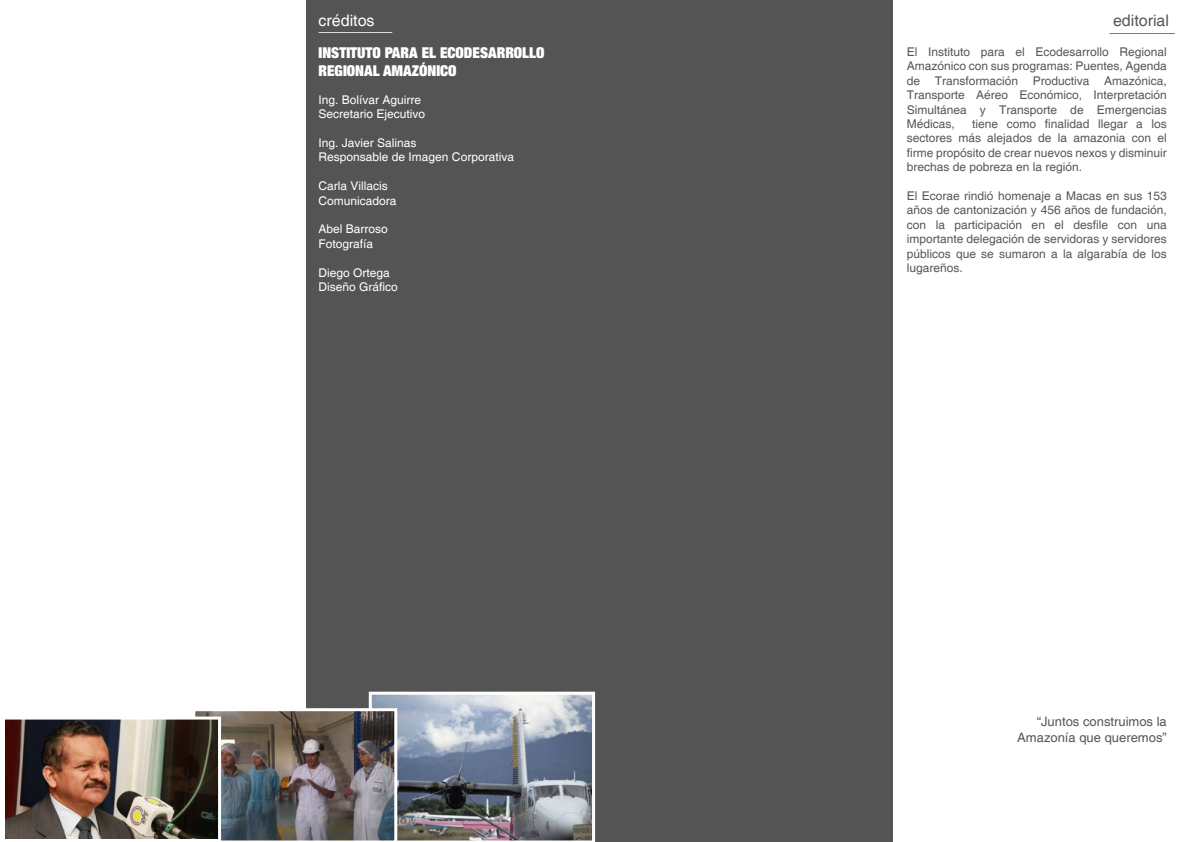
<style>
.page{position:relative;width:1191px;height:842px;background:#fff}
.page>*{position:absolute;margin:0;border:0;box-sizing:border-box;transform-origin:0 0}
.t1{font:16px "Helvetica";color:#575756}
.t2{font:16px "Helvetica";color:#fff}
.t3{font:900 condensed 15px/18px "Helvetica Neue LT Std";color:#fff}
.t4{font:13px/15.6px "Helvetica";color:#575756;text-align:right}
.t5{font:12px/14.4px "Helvetica";color:#575756;text-align:justify}
.t6{font:12px/14.4px "Helvetica";color:#fff}
</style>
<div class="page">
<div style="left:306px;top:0;width:587px;height:842px;background:#555454"></div>
<hr style="left:318px;top:32px;width:74px;height:1px;background:#fff">
<hr style="left:1109px;top:33px;width:65px;height:1px;background:#575756">
<img style="left:195px;top:692px;width:400px;height:150px">
<img style="left:6px;top:720px;width:211px;height:118px">
<div style="left:2px;top:716px;width:219px;height:126px;border:3px solid #fff"></div>
<h1 class="t2" style="left:318px;top:11px;width:58px">créditos</h1>
<p class="t3" style="left:318px;top:43px;width:227px">INSTITUTO PARA EL ECODESARROLLO<br>REGIONAL AMAZÓNICO</p>
<p class="t6" style="left:318px;top:93px;width:108px">Ing. Bolívar Aguirre<br>Secretario Ejecutivo</p>
<p class="t6" style="left:318px;top:136px;width:197px">Ing. Javier Salinas<br>Responsable de Imagen Corporativa</p>
<p class="t6" style="left:318px;top:179px;width:80px">Carla Villacis<br>Comunicadora</p>
<p class="t6" style="left:318px;top:222px;width:71px">Abel Barroso<br>Fotografía</p>
<p class="t6" style="left:318px;top:266px;width:81px">Diego Ortega<br>Diseño Gráfico</p>
<h1 class="t1" style="left:1113px;top:11px;width:58px">editorial</h1>
<p class="t5" style="left:906px;top:45px;width:262px">El Instituto para el Ecodesarrollo Regional Amazónico con sus programas: Puentes, Agenda de Transformación Productiva Amazónica, Transporte Aéreo Económico, Interpretación Simultánea y Transporte de Emergencias Médicas,</p>
<p class="t5" style="left:906px;top:117px;width:262px;text-indent:65px">tiene como finalidad llegar a los sectores más alejados de la amazonia con el firme propósito de crear nuevos nexos y disminuir brechas de pobreza en la región.</p>
<p class="t5" style="left:906px;top:189px;width:262px">El Ecorae rindió homenaje a Macas en sus 153 años de cantonización y 456 años de fundación, con la participación en el desfile con una importante delegación de servidoras y servidores públicos que se sumaron a la algarabía de los lugareños.</p>
<p class="t4" style="left:1017px;top:714px;width:151px">“Juntos construimos la<br>Amazonía que queremos”</p>
</div>
